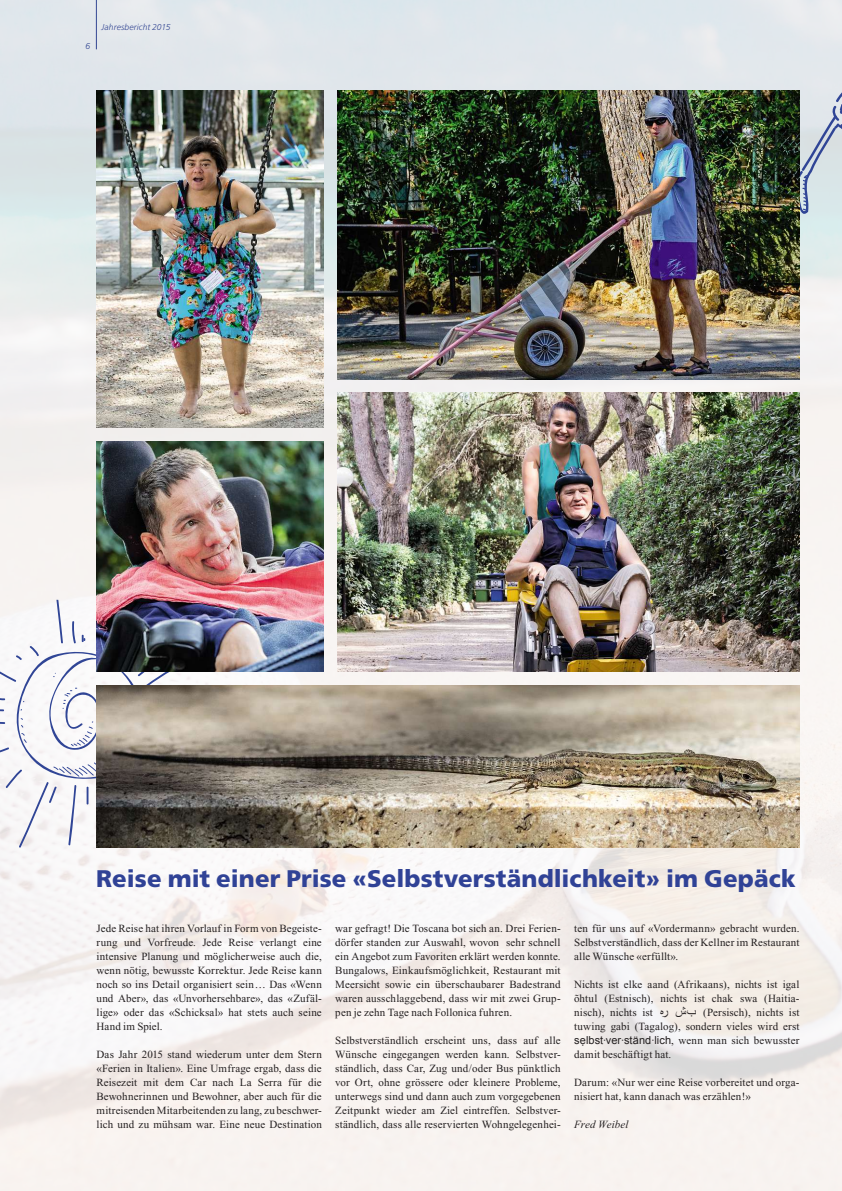
<style>
.page{position:relative;width:842px;height:1191px;background:#fff}
.page>*{position:absolute;margin:0;border:0;box-sizing:border-box;transform-origin:0 0}
.t1{font:900 24px "Frutiger";letter-spacing:.005em;color:#304296}
.t2{font:13px "Arial";color:#231f20}
.t3{font:11px/14px "Times New Roman";letter-spacing:.015em;color:#231f20;text-align:justify}
.t4{font:11px "Arial";letter-spacing:.01em;color:#231f20}
.t5{font:italic 11px "Times New Roman";letter-spacing:.01em;color:#231f20}
.t6{font:italic 300 8.5px "Frutiger";letter-spacing:.01em;color:#304296}
.s1{font-family:"Arial";font-size:13px}
.s2{font-family:"Times New Roman"}
</style>
<div class="page">
<img style="left:0;top:0;width:842px;height:1191px">
<svg style="left:796px;top:69px;width:46px;height:154px;background:#cbd5dd"></svg>
<svg style="left:0;top:600px;width:217px;height:248px"></svg>
<img style="left:96px;top:91px;width:227px;height:336px">
<img style="left:338px;top:392px;width:461px;height:279px">
<img style="left:338px;top:90px;width:461px;height:290px">
<img style="left:97px;top:685px;width:702px;height:162px">
<img style="left:96px;top:441px;width:227px;height:230px">
<p class="t6" style="left:86px;top:42px;width:6px">6</p>
<p class="t6" style="left:102px;top:23px;width:70px">Jahresbericht 2015</p>
<h1 class="t1" style="left:96px;top:864px;width:701px">Reise mit einer Prise «Selbstverständlichkeit» im Gepäck</h1>
<p class="t3" style="left:97px;top:922px;width:227px">Jede Reise hat ihren Vorlauf in Form von Begeiste&shy;rung und Vorfreude. Jede Reise verlangt eine intensive Planung und möglicherweise auch die, wenn nötig, bewusste Korrektur. Jede Reise kann noch so ins Detail organisiert sein… Das «Wenn und Aber», das «Unvorhersehbare», das «Zufäl&shy;lige» oder das «Schicksal» hat stets auch seine Hand im Spiel.</p>
<p class="t3" style="left:97px;top:1048px;width:227px">Das Jahr 2015 stand wiederum unter dem Stern «Ferien in Italien». Eine Umfrage ergab, dass die Reisezeit mit dem Car nach La Serra für die Bewohnerinnen und Bewohner, aber auch für die mitreisenden Mitarbeitenden zu lang,zubeschwer&shy;lich und zu mühsam war. Eine neue Destination</p>
<p class="t3" style="left:335px;top:922px;width:227px">war gefragt! Die Toscana bot sich an. Drei Ferien&shy;dörfer standen zur Auswahl, wovon sehr schnell ein Angebot zum Favoriten erklärt werden konnte.<br>Bungalows, Einkaufsmöglichkeit, Restaurant mit Meersicht sowie ein überschaubarer Badestrand waren ausschlaggebend, dass wir mit zwei Grup&shy;pen je zehn Tage nach Follonica fuhren.</p>
<p class="t3" style="left:335px;top:1034px;width:227px">Selbstverständlich erscheint uns, dass auf alle Wünsche eingegangen werden kann. Selbstver&shy;ständlich, dass Car, Zug und/oder Bus pünktlich vor Ort, ohne grössere oder kleinere Probleme, unterwegs sind und dann auch zum vorgegebenen Zeitpunkt wieder am Ziel eintreffen. Selbstver&shy;ständlich, dass alle reservierten Wohngelegenhei-</p>
<p class="t3" style="left:574px;top:922px;width:227px">ten für uns auf «Vordermann» gebracht wurden.<br>Selbstverständlich, dass der Kellner im Restaurant alle Wünsche «erfüllt».</p>
<p class="t3" style="left:574px;top:978px;width:227px">Nichts ist elke aand (Afrikaans), nichts ist igal õhtul (Estnisch), nichts ist chak swa (Haitia&shy;nisch), nichts ist <span class="s1">ره</span></p>
<p class="t2" style="left:675px;top:1002px;width:22px">شب</p>
<p class="t3" style="left:574px;top:1006px;width:227px;text-align:right">)Persisch), nichts ist<br>tuwing gabi (Tagalog), sondern vieles wird erst</p>
<p class="t4" style="left:574px;top:1032px;width:227px">sẹlbst·ver·ständ·lich<span class="s2">, wenn man sich bewusster</span></p>
<p class="t3" style="left:574px;top:1048px;width:99px">damit beschäftigt hat.</p>
<p class="t3" style="left:574px;top:1076px;width:227px">Darum: «Nur wer eine Reise vorbereitet und orga&shy;nisiert hat, kann danach was erzählen!»</p>
<p class="t5" style="left:574px;top:1118px;width:56px">Fred Weibel</p>
</div>
